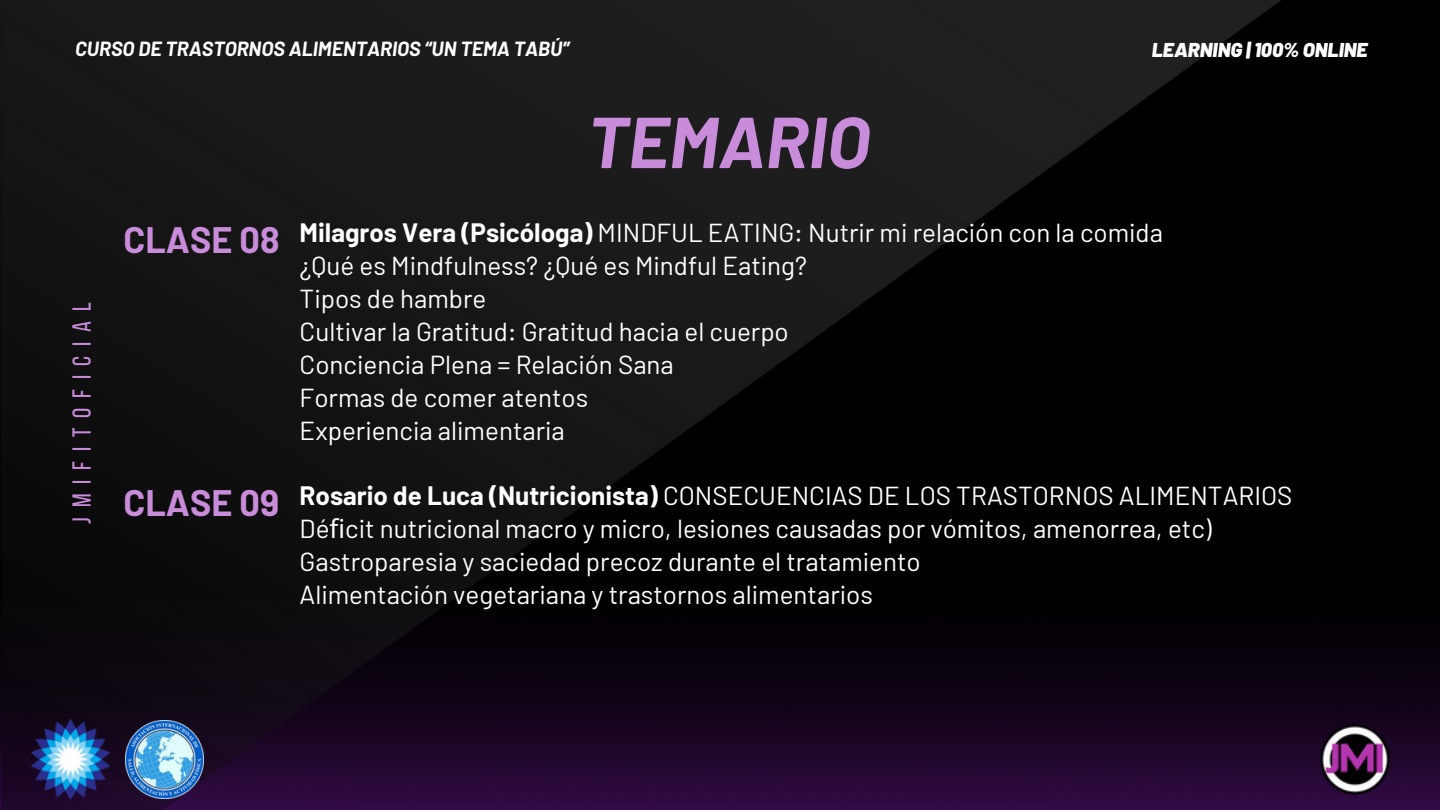
<style>
.page{position:relative;width:1440px;height:810px;background:#000}
.page>*{position:absolute;margin:0;border:0;box-sizing:border-box;transform-origin:0 0}
.t1{font:italic 700 72px "Barlow";color:#c98cdb}
.t2{font:700 36px "Barlow";color:#c98cdb}
.t3{font:26px/33px "Barlow";color:#fff}
.t4{font:26px "Bebas Neue";letter-spacing:.38em;color:#c98cdb}
.t5{font:italic 700 20px "Barlow";color:#fff}
.t6{font:italic 900 20px "Barlow";color:#fff}
.s1{font-weight:700}
.s2{font-family:"Noto Sans"}
</style>
<div class="page">
<img style="left:1282px;top:645px;width:158px;height:165px">
<img style="left:1315px;top:720px;width:80px;height:79px">
<img style="left:0;top:0;width:1282px;height:810px">
<img style="left:126px;top:720px;width:78px;height:78px">
<img style="left:32px;top:720px;width:78px;height:79px">
<p class="t5" style="left:75px;top:36px;width:496px">CURSO DE TRASTORNOS ALIMENTARIOS “UN TEMA TABÚ”</p>
<p class="t6" style="left:1152px;top:37px;width:217px">LEARNING | 100% ONLINE</p>
<h2 class="t4" style="left:71px;top:524px;width:223px;rotate:-90deg">jmifitoficial</h2>
<h3 class="t2" style="left:123px;top:217px;width:158px">CLASE 08</h3>
<h3 class="t2" style="left:123px;top:480px;width:157px">CLASE 09</h3>
<p class="t1" style="left:587px;top:96px;width:284px">TEMARIO</p>
<p class="t3" style="left:300px;top:215px;width:865px"><span class="s1">Milagros Vera (Psicóloga)</span> MINDFUL EATING: Nutrir mi relación con la comida ¿Qué es Mindfulness? ¿Qué es Mindful Eating?<br>Tipos de hambre<br>Cultivar la Gratitud: Gratitud hacia el cuerpo<br>Conciencia Plena = Relación Sana<br>Formas de comer atentos<br>Experiencia alimentaria</p>
<p class="t3" style="left:300px;top:478px;width:994px"><span class="s1">Rosario de Luca (Nutricionista)</span> CONSECUENCIAS DE LOS TRASTORNOS ALIMENTARIOS Dé<span class="s2">fi</span>cit nutricional macro y micro, lesiones causadas por vómitos, amenorrea, etc)<br>Gastroparesia y saciedad precoz durante el tratamiento<br>Alimentación vegetariana y trastornos alimentarios</p>
</div>
